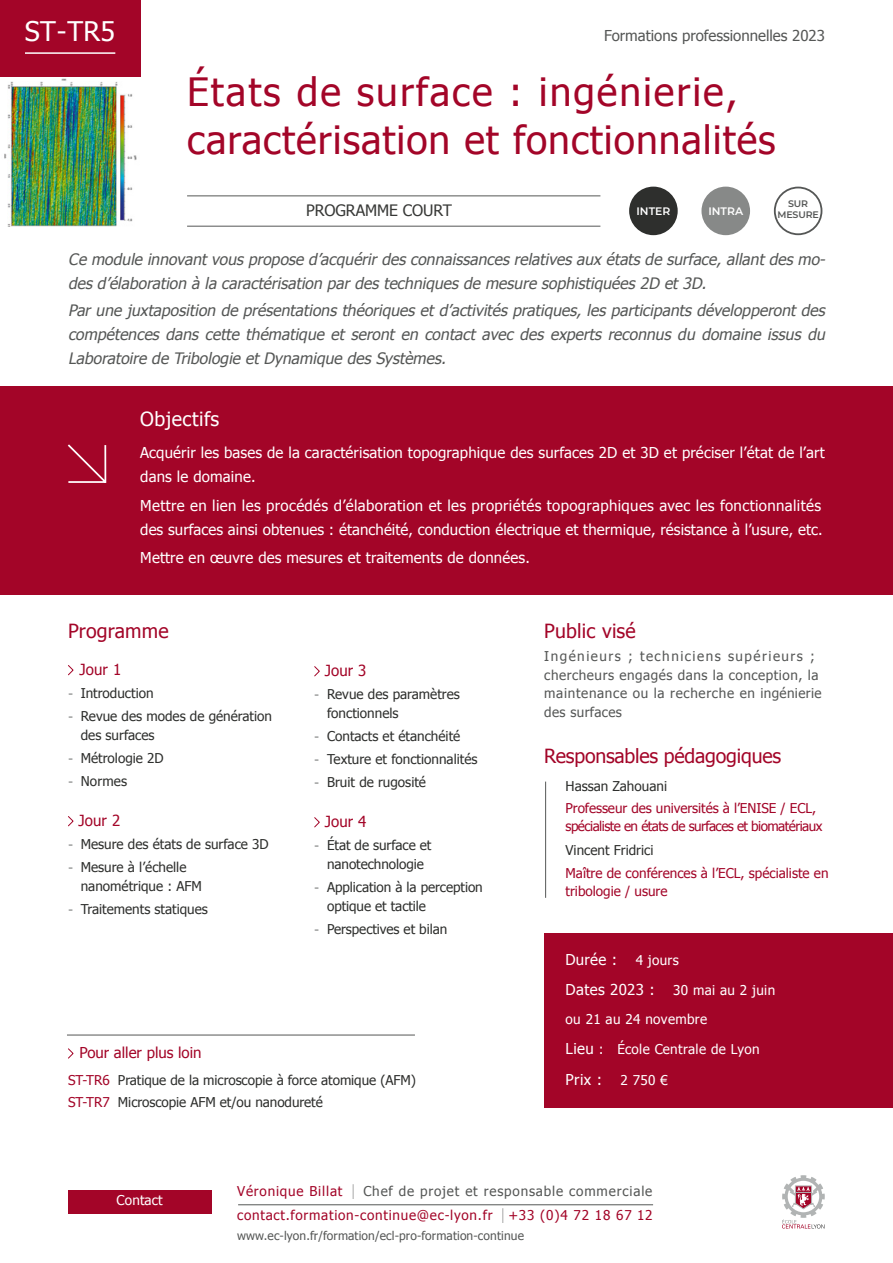
<style>
.page{position:relative;width:893px;height:1263px;background:#fff}
.page>*{position:absolute;margin:0;border:0;box-sizing:border-box;transform-origin:0 0}
.t1{font:39px/48px "Tahoma";letter-spacing:.025em;color:#a30528}
.t2{font:27px "Tahoma";color:#fff}
.t3{font:19.5px "Tahoma";letter-spacing:-.01em;color:#a30528}
.t4{font:19.5px "Tahoma";letter-spacing:.01em;color:#a30528}
.t5{font:19.5px "Tahoma";letter-spacing:.025em;color:#fff}
.t6{font:italic 15.75px/24px "Tahoma";color:#555756}
.t7{font:15.75px "Tahoma";letter-spacing:-.005em;color:#383937}
.t8{font:15.3px "Tahoma";letter-spacing:.01em;color:#a30528}
.t9{font:15px/24px "Tahoma";letter-spacing:.01em;color:#fff}
.t10{font:15px "Tahoma";color:#555756}
.t11{font:15px "Tahoma";color:#a30528}
.t12{font:13.5px/23px "Tahoma";color:#2e2f2d}
.t13{font:13.5px/18.8px "Tahoma";letter-spacing:.06em;color:#555756}
.t14{font:13.5px/18px "Tahoma";letter-spacing:-.04em;color:#a30528}
.t15{font:13.5px/28.5px "Tahoma";letter-spacing:.025em;color:#fff}
.t16{font:13.5px/18px "Tahoma";color:#a30528}
.t17{font:13.5px "Tahoma";letter-spacing:.055em;color:#a30528}
.t18{font:12px "Tahoma";letter-spacing:.01em;color:#555756}
.t19{font:600 10.8px "Montserrat";color:#fff}
.t20{font:600 9.45px/11.4px "Montserrat";letter-spacing:-.015em;color:#555756;text-align:center}
.s1{font-family:"Montserrat";font-weight:500;font-size:14.1px;color:#878988}
.s2{color:#a30528}
.s3{font-size:13.5px}
.s4{font-size:15px}
.s5{font-family:"Montserrat";font-weight:500;font-size:21px;color:#000}
</style>
<div class="page">
<img style="left:4px;top:78px;width:133px;height:148px">
<div style="left:0;top:0;width:140px;height:77px;background:#a30528"></div>
<svg style="left:68px;top:665px;width:6px;height:11px"></svg>
<svg style="left:68px;top:816px;width:6px;height:11px"></svg>
<svg style="left:314px;top:666px;width:6px;height:11px"></svg>
<svg style="left:314px;top:817px;width:6px;height:11px"></svg>
<div style="left:544px;top:933px;width:349px;height:175px;background:#a30528"></div>
<hr style="left:545px;top:781px;width:1px;height:117px;background:#555756">
<svg style="left:68px;top:1048px;width:6px;height:11px"></svg>
<hr style="left:67px;top:1035px;width:348px;height:1px;background:#555756">
<div style="left:0;top:386px;width:893px;height:208px;background:#a30528"></div>
<hr style="left:187px;top:196px;width:413px;height:1px;background:#555756">
<hr style="left:187px;top:226px;width:413px;height:1px;background:#555756">
<div style="left:630px;top:188px;width:47px;height:46px;background:#2e2f2d;border-radius:50%"></div>
<div style="left:629px;top:187px;width:49px;height:48px;border:2px solid #2e2f2d;border-radius:50%"></div>
<div style="left:702px;top:188px;width:47px;height:46px;background:#878988;border-radius:50%"></div>
<div style="left:701px;top:187px;width:49px;height:48px;border:2px solid #878988;border-radius:50%"></div>
<div style="left:774px;top:187px;width:48px;height:48px;border:2px solid #555756;border-radius:50%"></div>
<svg style="left:67px;top:444px;width:40px;height:39px"></svg>
<hr style="left:25px;top:52px;width:90px;height:2px;background:#fff">
<hr style="left:238px;top:1204px;width:415px;height:1px;background:#555756">
<div style="left:68px;top:1190px;width:143px;height:23px;background:#a30528"></div>
<svg style="left:782px;top:1175px;width:43px;height:53px"></svg>
<h2 class="t2" style="left:25px;top:13px;width:92px">ST-TR5</h2>
<p class="t10" style="left:604px;top:26px;width:222px">Formations professionnelles 2023</p>
<h1 class="t1" style="left:187px;top:66px;width:590px">États de surface : ingénierie, caractérisation et fonctionnalités</h1>
<p class="t19" style="left:636px;top:203px;width:35px">INTER</p>
<p class="t19" style="left:708px;top:203px;width:36px">INTRA</p>
<p class="t20" style="left:777px;top:197px;width:43px">SUR<br>MESURE</p>
<p class="t7" style="left:306px;top:200px;width:147px">PROGRAMME COURT</p>
<p class="t6" style="left:68px;top:246px;width:762px">Ce module innovantvouspropose d’acquérirdesconnaissancesrelativesaux étatsde surface, allantdesmo&shy;des d’élaboration à la caractérisation par des techniques de mesure sophistiquées 2D et 3D.</p>
<p class="t6" style="left:68px;top:297px;width:762px;text-align:justify">Par une j uxtaposition de présentations théoriques et d’activités pratiques, les participants développeront des compétences dans cette thématique et seront en contact avec des experts reconnus du domaine issus du Laboratoire de Tribologie et Dynamique des Systèmes.</p>
<h3 class="t5" style="left:140px;top:406px;width:80px">Objectifs</h3>
<p class="t9" style="left:140px;top:440px;width:686px">Acquérir les bases de la caractérisation topographique des surfaces 2D et 3D et préciser l’état de l’art dans le domaine.</p>
<p class="t9" style="left:140px;top:492px;width:684px">Mettre en lien les procédés d’élaboration et les propriétés topographiques avec les fonctionnalités des surfaces ainsi obtenues : étanchéité, conduction électrique et thermique, résistance à l’usure, etc.</p>
<p class="t9" style="left:140px;top:545px;width:391px">Mettre en œuvre des mesures et traitements de données.</p>
<h3 class="t4" style="left:68px;top:618px;width:102px">Programme</h3>
<p class="t8" style="left:79px;top:659px;width:43px">Jour 1</p>
<p class="t12" style="left:68px;top:681px;width:206px"><span class="s1">‐</span> Introduction<br><span class="s1">‐</span> Revue des modes de génération</p>
<p class="t12" style="left:68px;top:723px;width:97px;text-indent:13px">des surfaces<br><span class="s1">‐</span> Métrologie 2D <span class="s1">‐</span> Normes</p>
<p class="t8" style="left:78px;top:810px;width:43px">Jour 2</p>
<p class="t12" style="left:68px;top:832px;width:202px"><span class="s1">‐</span> Mesure des états de surface 3D <span class="s1">‐</span> Mesure à l’échelle</p>
<p class="t12" style="left:68px;top:874px;width:141px;text-align:center">nanométrique : AFM<br><span class="s1">‐</span> Traitements statiques</p>
<p class="t8" style="left:325px;top:660px;width:43px">Jour 3</p>
<p class="t12" style="left:327px;top:684px;width:134px;line-height:18.8px;text-indent:-13px"><span class="s1">‐</span> Revue des paramètres fonctionnels</p>
<p class="t12" style="left:314px;top:724px;width:165px"><span class="s1">‐</span> Contacts et étanchéité<br><span class="s1">‐</span> Texture et fonctionnalités <span class="s1">‐</span> Bruit de rugosité</p>
<p class="t8" style="left:325px;top:811px;width:43px">Jour 4</p>
<p class="t12" style="left:314px;top:835px;width:119px;line-height:18.8px;text-align:center"><span class="s1">‐</span> État de surface et nanotechnologie</p>
<p class="t12" style="left:327px;top:877px;width:157px;line-height:18.8px;text-indent:-13px"><span class="s1">‐</span> Application à la perception optique et tactile</p>
<p class="t12" style="left:314px;top:917px;width:134px"><span class="s1">‐</span> Perspectives et bilan</p>
<p class="t11" style="left:79px;top:1043px;width:124px">Pour aller plus loin</p>
<p class="t12" style="left:68px;top:1068px;width:349px;line-height:22.2px"><span class="s2">ST-TR6</span> Pratique de la microscopie à force atomique (AFM)<br><span class="s2">ST-TR7</span> Microscopie AFM et/ou nanodureté</p>
<h3 class="t4" style="left:544px;top:618px;width:93px">Public visé</h3>
<p class="t13" style="left:544px;top:646px;width:279px">Ingénieurs ; techniciens supérieurs ; chercheurs engagés dans la conception, la maintenance ou la recherche en ingénierie des surfaces</p>
<h3 class="t3" style="left:544px;top:743px;width:238px">Responsables pédagogiques</h3>
<p class="t12" style="left:566px;top:774px;width:103px">Hassan Zahouani</p>
<p class="t14" style="left:566px;top:799px;width:258px">Professeur des universités à l’ENISE / ECL, spécialiste en états de surfaces et biomatériaux</p>
<p class="t12" style="left:566px;top:838px;width:89px">Vincent Fridrici</p>
<p class="t16" style="left:566px;top:863px;width:264px">Maître de conférences à l’ECL, spécialiste en tribologie / usure</p>
<p class="t9" style="left:566px;top:946px;width:115px">Durée : <span class="s3">4 jours</span></p>
<p class="t15" style="left:566px;top:977px;width:211px"><span class="s4">Dates 2023 :</span> 30 mai au 2 juin ou 21 au 24 novembre</p>
<p class="t15" style="left:566px;top:1034px;width:196px"><span class="s4">Lieu</span> : École Centrale de Lyon</p>
<p class="t9" style="left:566px;top:1067px;width:104px">Prix : <span class="s3">2 750 €</span></p>
<p class="t15" style="left:117px;top:1186px;width:48px">Contact</p>
<p class="t13" style="left:237px;top:1181px;width:417px"><span class="s2">Véronique Billat</span> <span class="s5">I</span> Chef de projet et responsable commerciale</p>
<p class="t17" style="left:237px;top:1206px;width:417px">contact.formation-continue@ec-lyon.fr <span class="s5">I</span> +33 (0)4 72 18 67 12</p>
<p class="t18" style="left:237px;top:1227px;width:288px">www.ec-lyon.fr/formation/ecl-pro-formation-continue</p>
</div>
